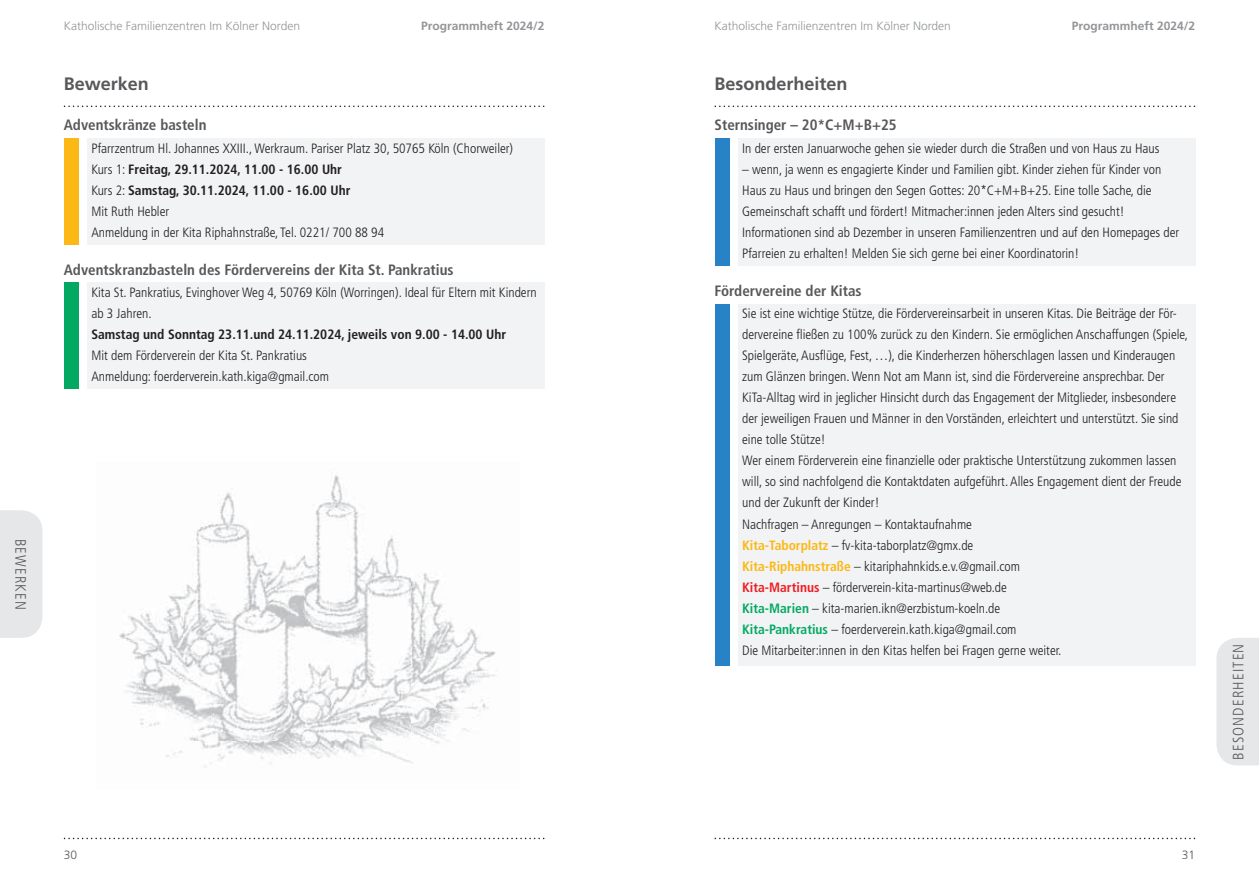
<style>
.page{position:relative;width:1259px;height:893px;background:#fff}
.page>*{position:absolute;margin:0;border:0;box-sizing:border-box;transform-origin:0 0}
.t1{font:700 18px "Frutiger LT Std";color:#57585a}
.t2{font:700 condensed 15px "Frutiger LT Std";color:#57585a}
.t3{font:300 condensed 15px "Frutiger LT Std";letter-spacing:.075em;color:#57585a}
.t4{font:300 condensed 13.5px/21px "Frutiger LT Std";color:#231f20}
.t5{font:700 condensed 13.5px "Frutiger LT Std";color:#231f20}
.t6{font:300 12px "Frutiger LT Std";color:#939598}
.t7{font:700 12px "Frutiger LT Std";color:#939598}
.t8{font:300 12px "Frutiger LT Std";color:#57585a}
.s1{font-weight:700}
.s2{font-weight:700;color:#fcb814}
.s3{font-weight:700;color:#ee1d23}
.s4{font-weight:700;color:#03a963}
</style>
<div class="page">
<svg style="left:714px;top:106px;width:481px;height:1px"></svg>
<svg style="left:714px;top:838px;width:481px;height:1px"></svg>
<div style="left:1216px;top:638px;width:43px;height:127px;background:#e6e7e9"></div>
<div style="left:714px;top:138px;width:15px;height:128px;background:#2783c5"></div>
<div style="left:714px;top:304px;width:15px;height:361px;background:#2783c5"></div>
<svg style="left:64px;top:106px;width:480px;height:1px"></svg>
<svg style="left:64px;top:838px;width:480px;height:1px"></svg>
<div style="left:0;top:510px;width:43px;height:128px;background:#e6e7e9"></div>
<div style="left:87px;top:138px;width:457px;height:106px;background:#f2f3f4"></div>
<div style="left:738px;top:138px;width:457px;height:128px;background:#f2f3f4"></div>
<div style="left:87px;top:283px;width:457px;height:106px;background:#f2f3f4"></div>
<div style="left:738px;top:304px;width:457px;height:361px;background:#f2f3f4"></div>
<div style="left:64px;top:138px;width:15px;height:106px;background:#fcb814"></div>
<div style="left:64px;top:283px;width:15px;height:106px;background:#03a963"></div>
<img style="left:119px;top:475px;width:377px;height:293px">
<p class="t3" style="left:29px;top:539px;width:72px;rotate:90deg">BEWERKEN</p>
<p class="t6" style="left:64px;top:19px;width:238px">Katholische Familienzentren Im Kölner Norden</p>
<p class="t7" style="left:421px;top:19px;width:125px">Programmheft 2024/2</p>
<p class="t6" style="left:714px;top:19px;width:238px">Katholische Familienzentren Im Kölner Norden</p>
<p class="t7" style="left:1072px;top:19px;width:125px">Programmheft 2024/2</p>
<h1 class="t1" style="left:64px;top:73px;width:87px">Bewerken</h1>
<h1 class="t1" style="left:714px;top:73px;width:135px">Besonderheiten</h1>
<p class="t2" style="left:64px;top:116px;width:144px">Adventskränze basteln</p>
<p class="t2" style="left:714px;top:116px;width:184px">Sternsinger – 20*C+M+B+25</p>
<p class="t4" style="left:91px;top:138px;width:423px">Pfarrzentrum Hl. Johannes XXIII., Werkraum. Pariser Platz 30, 50765 Köln (Chorweiler)<br>Kurs 1: <span class="s1">Freitag, 29.11.2024, 11.00 - 16.00 Uhr<br></span>Kurs 2: <span class="s1">Samstag, 30.11.2024, 11.00 - 16.00 Uhr<br></span>Mit Ruth Hebler<br>Anmeldung in der Kita Riphahnstraße, Tel. 0221/ 700 88 94</p>
<p class="t4" style="left:742px;top:138px;width:419px">In der ersten Januarwoche gehen sie wieder durch die Straßen und von Haus zu Haus</p>
<p class="t4" style="left:742px;top:159px;width:439px">– wenn, ja wenn es engagierte Kinder und Familien gibt. Kinder ziehen für Kinder von Haus zu Haus und bringen den Segen Gottes: 20*C+M+B+25. Eine tolle Sache, die Gemeinschaft schafft und fördert! Mitmacher:innen jeden Alters sind gesucht!<br>Informationen sind ab Dezember in unseren Familienzentren und auf den Homepages der Pfarreien zu erhalten! Melden Sie sich gerne bei einer Koordinatorin!</p>
<p class="t2" style="left:64px;top:261px;width:391px">Adventskranzbasteln des Fördervereins der Kita St. Pankratius</p>
<p class="t4" style="left:91px;top:282px;width:447px">Kita St. Pankratius, Evinghover Weg 4, 50769 Köln (Worringen). Ideal für Eltern mit Kindern ab 3 Jahren.</p>
<p class="t5" style="left:91px;top:326px;width:416px">Samstag und Sonntag 23.11.und 24.11.2024, jeweils von 9.00 - 14.00 Uhr</p>
<p class="t4" style="left:91px;top:345px;width:239px">Mit dem Förderverein der Kita St. Pankratius<br>Anmeldung: foerderverein.kath.kiga@gmail.com</p>
<p class="t2" style="left:714px;top:282px;width:149px">Fördervereine der Kitas</p>
<p class="t4" style="left:742px;top:303px;width:447px">Sie ist eine wichtige Stütze, die Fördervereinsarbeit in unseren Kitas. Die Beiträge der För&shy;dervereine fließen zu 100% zurück zu den Kindern. Sie ermöglichen Anschaffungen (Spiele, Spielgeräte, Ausflüge, Fest, …), die Kinderherzen höherschlagen lassen und Kinderaugen zum Glänzen bringen. Wenn Not am Mann ist, sind die Fördervereine ansprechbar. Der KiTa-Alltag wird in jeglicher Hinsicht durch das Engagement der Mitglieder, insbesondere der jeweiligen Frauen und Männer in den Vorständen, erleichtert und unterstützt. Sie sind eine tolle Stütze!<br>Wer einem Förderverein eine finanzielle oder praktische Unterstützung zukommen lassen will, so sind nachfolgend die Kontaktdaten aufgeführt. Alles Engagement dient der Freude und der Zukunft der Kinder!<br>Nachfragen – Anregungen – Kontaktaufnahme<br><span class="s2">Kita-Taborplatz</span> – fv-kita-taborplatz@gmx.de<br><span class="s2">Kita-Riphahnstraße</span> – kitariphahnkids.e.v.@gmail.com<br><span class="s3">Kita-Martinus</span> – förderverein-kita-martinus@web.de<br><span class="s4">Kita-Marien</span> – kita-marien.ikn@erzbistum-koeln.de<br><span class="s4">Kita-Pankratius</span> – foerderverein.kath.kiga@gmail.com<br>Die Mitarbeiter:innen in den Kitas helfen bei Fragen gerne weiter.</p>
<p class="t8" style="left:64px;top:848px;width:15px">30</p>
<p class="t8" style="left:1181px;top:848px;width:15px">31</p>
<p class="t3" style="left:1229px;top:759px;width:117px;rotate:-90deg">BESONDERHEITEN</p>
</div>
